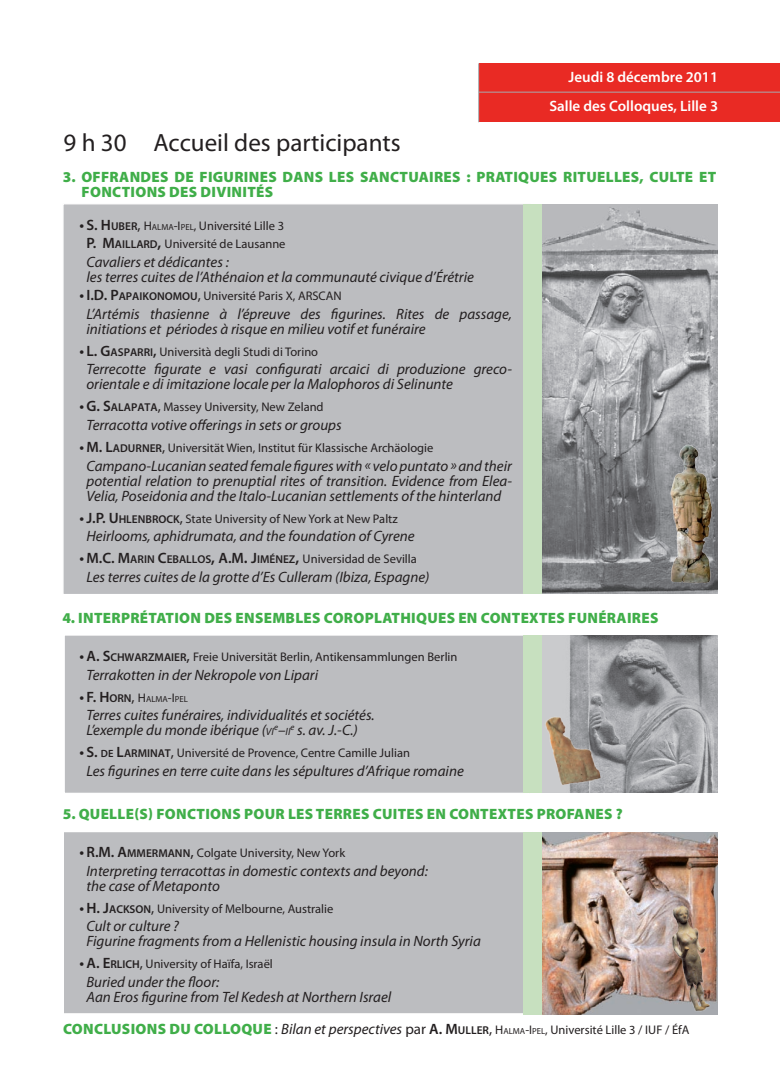
<style>
.page{position:relative;width:780px;height:1088px;background:#fff}
.page>*{position:absolute;margin:0;border:0;box-sizing:border-box;transform-origin:0 0}
.Intitulé_3{font:25px "Myriad Pro";color:#231f20}
.Corps_2{font:italic 15px/15px "Myriad Pro";color:#231f20}
.Intitulé{font:900 15px/15px "Myriad Pro";letter-spacing:.02em;color:#40ae49}
.Intitulé-2{font:600 15px "Myriad Pro";color:#fff}
.Corps_2-2{font:12.5px "Myriad Pro";color:#231f20}
.Intitulé-3{font:12.5px "Myriad Pro";color:#231f20}
.Corps_2-3{font:italic 10.5px "Myriad Pro";color:#231f20}
.Corps_2-4{font:8.75px "Myriad Pro";color:#231f20}
.s1{font-weight:600;font-size:15px}
.s2{font-weight:600;font-size:11.38px}
.s3{font-size:15px}
.s4{font-style:inherit}
.s5{font-size:8.75px}
.s6{font-weight:600;font-size:16.25px}
.s7{font-size:16.25px}
.s8{font-size:12.5px}
.s9{font-size:10.5px}
.s10{font-weight:600;font-size:10.5px}
.s11{font-weight:900;font-size:15px;color:#40ae49}
.s12{font-style:italic;font-size:15px}
</style>
<div class="page">
<div style="left:479px;top:63px;width:301px;height:59px;background:#e92a24"></div>
<hr style="left:478px;top:63px;width:1px;height:59px;background:#a8a9ad">
<hr style="left:479px;top:92px;width:301px;height:1px;background:#a8a9ad">
<div style="left:62px;top:203px;width:469px;height:392px;background:#bcbdc0;border:1px solid #fff"></div>
<div style="left:63px;top:831px;width:470px;height:183px;background:#bcbdc0;border:1px solid #fff"></div>
<img style="left:541px;top:204px;width:176px;height:390px">
<img style="left:542px;top:832px;width:175px;height:182px">
<div style="left:64px;top:634px;width:466px;height:160px;background:#bcbdc0;border:1px solid #fff"></div>
<img style="left:542px;top:636px;width:175px;height:157px">
<div style="left:523px;top:636px;width:19px;height:157px;background:#c7e0bf"></div>
<div style="left:523px;top:204px;width:18px;height:390px;background:#c7e0bf"></div>
<div style="left:523px;top:832px;width:19px;height:182px;background:#c7e0bf"></div>
<img style="left:667px;top:441px;width:45px;height:147px">
<img style="left:542px;top:708px;width:59px;height:82px">
<img style="left:665px;top:902px;width:53px;height:113px">
<p class="Intitulé_3" style="left:64px;top:127px;width:338px">9 h 30 Accueil des participants</p>
<p class="Intitulé-2" style="left:568px;top:68px;width:151px">Jeudi 8 décembre 2011</p>
<p class="Intitulé-2" style="left:549px;top:97px;width:170px">Salle des Colloques, Lille 3</p>
<p class="Intitulé" style="left:82px;top:169px;width:636px;text-indent:-19px">3. OFFRANDES DE FIGURINES DANS LES SANCTUAIRES : PRATIQUES RITUELLES, CULTE ET<br>FONCTIONS DES DIVINITÉS</p>
<p class="Corps_2-2" style="left:79px;top:218px;width:206px"><span class="s1">• S.</span> <span class="s1">H</span><span class="s2">UBER</span><span class="s3">,</span> <span class="s4">H</span><span class="s5">ALMA</span><span class="s4">-I</span><span class="s5">PEL</span><span class="s4">,</span> Université Lille 3</p>
<p class="Corps_2-2" style="left:86px;top:236px;width:200px"><span class="s1">P.</span> <span class="s1">M</span><span class="s2">AILLARD</span><span class="s6">,</span> Université de Lausanne</p>
<p class="Corps_2" style="left:86px;top:254px;width:144px">Cavaliers et dédicantes :</p>
<p class="Corps_2" style="left:86px;top:269px;width:389px">les terres cuites de l’Athénaion et la communauté civique d’Érétrie</p>
<p class="Corps_2-2" style="left:79px;top:288px;width:264px"><span class="s1">• I.D. P</span><span class="s2">APAIKONOMOU</span><span class="s3">,</span> Université Paris X, ARSCAN</p>
<p class="Corps_2" style="left:86px;top:306px;width:427px">L’Artémis thasienne à l’épreuve des figurines. Rites de passage, initiations et périodes à risque en milieu votif et funéraire</p>
<p class="Corps_2-2" style="left:79px;top:344px;width:240px"><span class="s1">• L. G</span><span class="s2">ASPARRI</span><span class="s1">,</span> Università degli Studi di Torino</p>
<p class="Corps_2" style="left:86px;top:362px;width:427px">Terrecotte figurate e vasi configurati arcaici di produzione greco&shy;orientale e di imitazione locale per la Malophoros di Selinunte</p>
<p class="Corps_2-2" style="left:79px;top:399px;width:246px"><span class="s1">• G. S</span><span class="s2">ALAPATA</span><span class="s3">,</span> Massey University, New Zeland</p>
<p class="Corps_2" style="left:86px;top:417px;width:257px">Terracotta votive offerings in sets or groups</p>
<p class="Corps_2-2" style="left:79px;top:440px;width:355px"><span class="s1">• M. L</span><span class="s2">ADURNER</span><span class="s3">,</span> Universität Wien, Institut für Klassische Archäologie</p>
<p class="Corps_2" style="left:86px;top:458px;width:427px;text-align:justify">Campano-Lucanian seated female figures with « velo puntato » and their potential relation to prenuptial rites of transition. Evidence from Elea-Velia, Poseidonia and the Italo-Lucanian settlements of the hinterland</p>
<p class="Corps_2-2" style="left:79px;top:511px;width:320px"><span class="s1">• J.P. U</span> <span class="s2">HLENBROCK</span><span class="s3">,</span> State University of New York at New Paltz</p>
<p class="Corps_2" style="left:86px;top:528px;width:329px">Heirlooms, aphidrumata, and the foundation of Cyrene</p>
<p class="Corps_2-2" style="left:79px;top:551px;width:339px"><span class="s1">• M.C. M</span><span class="s2">ARIN</span> <span class="s1">C</span><span class="s2">EBALLOS</span><span class="s6">,</span> <span class="s1">A.M</span><span class="s6">.</span> <span class="s1">J</span><span class="s2">IMÉNEZ</span><span class="s6">,</span> Universidad de Sevilla</p>
<p class="Corps_2" style="left:86px;top:569px;width:344px">Les terres cuites de la grotte d’Es Culleram (Ibiza, Espagne)</p>
<p class="Intitulé" style="left:62px;top:610px;width:597px">4. INTERPRÉTATION DES ENSEMBLES COROPLATHIQUES EN CONTEXTES FUNÉRAIRES</p>
<p class="Corps_2-2" style="left:79px;top:649px;width:379px"><span class="s1">• A.</span> <span class="s1">S</span><span class="s2">CHWARZMAIER</span><span class="s7">,</span> Freie Universität Berlin, Antikensammlungen Berlin</p>
<p class="Corps_2" style="left:86px;top:667px;width:233px">Terrakotten in der Nekropole von Lipari</p>
<p class="Corps_2-4" style="left:79px;top:693px;width:110px"><span class="s1">• F. H</span><span class="s2">ORN</span><span class="s3">,</span> <span class="s8">H</span>ALMA<span class="s8">-I</span>PEL</p>
<p class="Corps_2" style="left:86px;top:707px;width:290px">Terres cuites funéraires, individualités et sociétés.</p>
<p class="Corps_2" style="left:86px;top:722px;width:189px">L’exemple du monde ibérique (<span class="s9">vi</span></p>
<p class="Corps_2-3" style="left:274px;top:725px;width:18px"><sup>e</sup><span class="s3">–</span>ii</p>
<p class="Corps_2" style="left:290px;top:722px;width:69px"><sup>e</sup> s. av. J.-C.)</p>
<p class="Corps_2-2" style="left:79px;top:745px;width:332px"><span class="s1">• S.</span> <span class="s10">DE</span> <span class="s1">L</span><span class="s2">ARMINAT</span><span class="s3">,</span> Université de Provence, Centre Camille Julian</p>
<p class="Corps_2" style="left:86px;top:763px;width:379px">Les figurines en terre cuite dans les sépultures d’Afrique romaine</p>
<p class="Intitulé" style="left:63px;top:805px;width:561px">5. QUELLE(S) FONCTIONS POUR LES TERRES CUITES EN CONTEXTES PROFANES ?</p>
<p class="Corps_2-2" style="left:79px;top:845px;width:267px"><span class="s1">• R.M.</span> <span class="s1">A</span><span class="s2">MMERMANN</span><span class="s7">,</span> Colgate University, New York</p>
<p class="Corps_2" style="left:86px;top:863px;width:343px">Interpreting terracottas in domestic contexts and beyond:</p>
<p class="Corps_2" style="left:86px;top:878px;width:135px">the case of Metaponto</p>
<p class="Corps_2-2" style="left:79px;top:901px;width:255px"><span class="s1">• H. J</span><span class="s2">ACKSON</span><span class="s3">,</span> University of Melbourne, Australie</p>
<p class="Corps_2" style="left:86px;top:918px;width:94px">Cult or culture ?</p>
<p class="Corps_2" style="left:86px;top:933px;width:396px">Figurine fragments from a Hellenistic housing insula in North Syria</p>
<p class="Corps_2-2" style="left:79px;top:956px;width:195px"><span class="s1">• A. E</span><span class="s2">RLICH</span><span class="s3">,</span> University of Haïfa, Israël</p>
<p class="Corps_2" style="left:86px;top:974px;width:134px">Buried under the floor:</p>
<p class="Corps_2" style="left:86px;top:989px;width:306px">Aan Eros figurine from Tel Kedesh at Northern Israel</p>
<p class="Intitulé-3" style="left:63px;top:1022px;width:627px"><span class="s11">CONCLUSIONS DU COLLOQUE</span> <span class="s3">:</span> <span class="s12">Bilan et perspectives</span> <span class="s3">par</span> <span class="s1">A.</span> <span class="s1">M</span><span class="s2">ULLER</span><span class="s3">,</span> <span class="s4">H</span><span class="s5">ALMA</span><span class="s4">-I</span><span class="s5">PEL</span><span class="s4">,</span> Université Lille 3 / IUF / ÉfA</p>
</div>
